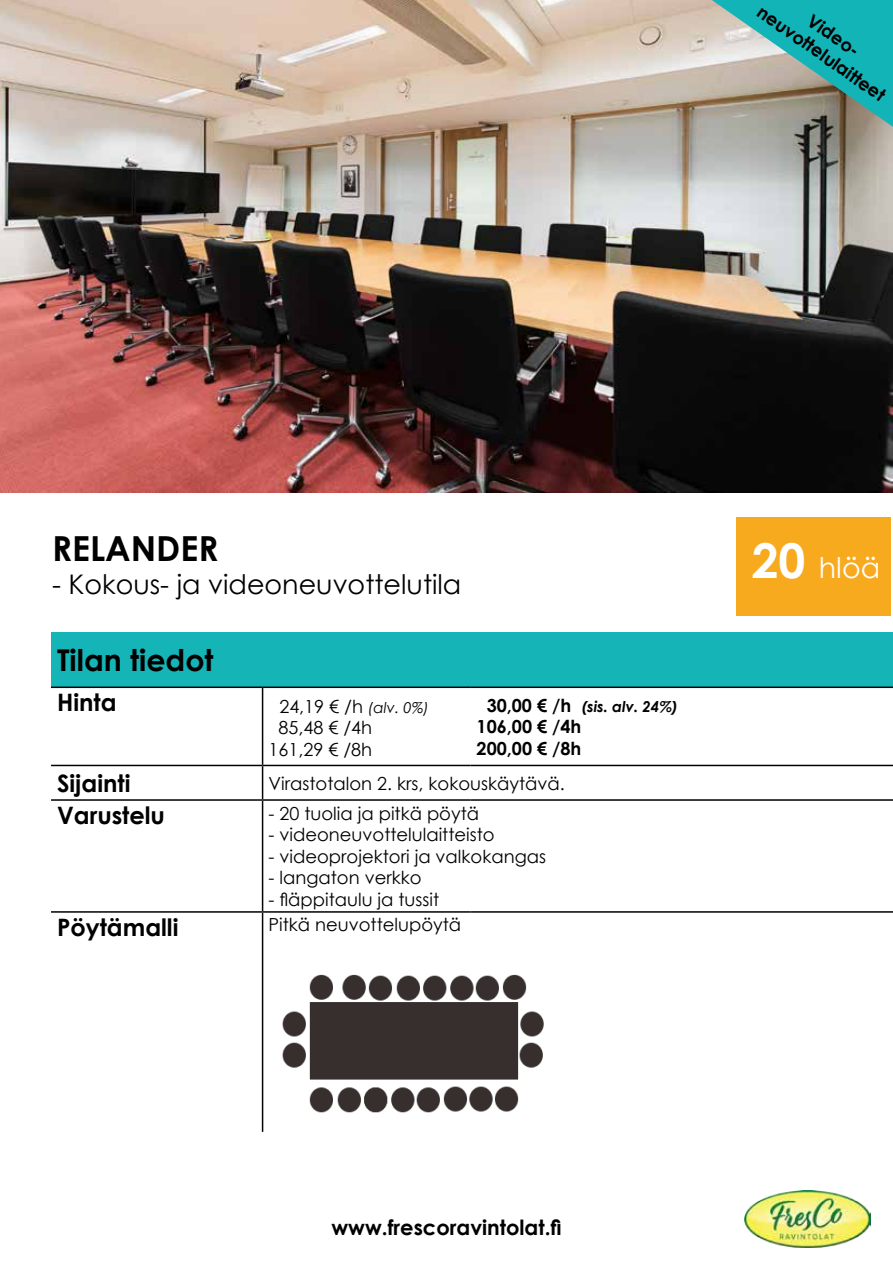
<style>
.page{position:relative;width:893px;height:1263px;background:#fff}
.page>*{position:absolute;margin:0;border:0;box-sizing:border-box;transform-origin:0 0}
.t1{font:700 34.5px "Century Gothic";color:#000}
.t2{font:700 30px "Century Gothic";color:#000}
.t3{font:28.5px "Century Gothic";color:#fff}
.t4{font:27px "Century Gothic";color:#000}
.t5{font:700 24px "Century Gothic";color:#000}
.t6{font:700 21px "Century Gothic";color:#000}
.t7{font:18px "Century Gothic";color:#000}
.t8{font:700 18px/21.6px "Century Gothic";color:#000}
.t9{font:italic 700 15px "Century Gothic";color:#000}
.s1{font-style:italic;font-size:15px}
.s2{font-style:normal;font-size:18px}
.s3{font-weight:700;font-size:48px}
</style>
<div class="page">
<div style="left:737px;top:517px;width:154px;height:98px;background:#f8aa1f"></div>
<div style="left:51px;top:632px;width:842px;height:55px;background:#15b4b7"></div>
<hr style="left:51px;top:686px;width:212px;height:2px;background:#000">
<hr style="left:263px;top:686px;width:208px;height:2px;background:#000">
<hr style="left:262px;top:688px;width:1px;height:77px;background:#000">
<hr style="left:471px;top:686px;width:422px;height:2px;background:#000">
<hr style="left:51px;top:765px;width:212px;height:1px;background:#000">
<hr style="left:263px;top:765px;width:208px;height:1px;background:#000">
<hr style="left:262px;top:766px;width:1px;height:33px;background:#000">
<hr style="left:471px;top:765px;width:422px;height:1px;background:#000">
<hr style="left:51px;top:799px;width:212px;height:2px;background:#000">
<hr style="left:263px;top:799px;width:208px;height:2px;background:#000">
<hr style="left:262px;top:801px;width:1px;height:110px;background:#000">
<hr style="left:471px;top:799px;width:422px;height:2px;background:#000">
<hr style="left:51px;top:911px;width:212px;height:2px;background:#000">
<hr style="left:263px;top:911px;width:208px;height:2px;background:#000">
<hr style="left:262px;top:913px;width:1px;height:219px;background:#000">
<hr style="left:471px;top:911px;width:422px;height:2px;background:#000">
<img style="left:0;top:0;width:893px;height:492px">
<img style="left:282px;top:974px;width:262px;height:139px">
<img style="left:744px;top:1190px;width:126px;height:57px">
<svg style="left:712px;top:0;width:181px;height:127px;background:#61ada8"></svg>
<p class="t8" style="left:778px;top:-18px;width:153px;text-align:center;rotate:35deg">Video&shy;neuvottelulaitteet</p>
<h1 class="t1" style="left:52px;top:522px;width:168px">RELANDER</h1>
<h3 class="t4" style="left:52px;top:565px;width:411px">- Kokous- ja videoneuvottelutila</h3>
<h2 class="t2" style="left:57px;top:637px;width:158px">Tilan tiedot</h2>
<h3 class="t5" style="left:57px;top:684px;width:61px">Hinta</h3>
<p class="t7" style="left:279px;top:693px;width:151px">24,19 € /h <span class="s1">(alv. 0%)</span></p>
<p class="t7" style="left:279px;top:715px;width:95px">85,48 € /4h</p>
<p class="t7" style="left:269px;top:737px;width:105px">161,29 € /8h</p>
<p class="t9" style="left:487px;top:695px;width:193px"><span class="s2">30,00 € /h</span> (sis. alv. 24%)</p>
<p class="t8" style="left:477px;top:715px;width:106px">106,00 € /4h<br>200,00 € /8h</p>
<h3 class="t5" style="left:57px;top:765px;width:75px">Sijainti</h3>
<p class="t7" style="left:269px;top:770px;width:298px">Virastotalon 2. krs, kokouskäytävä.</p>
<h3 class="t5" style="left:57px;top:797px;width:110px">Varustelu</h3>
<p class="t7" style="left:269px;top:800px;width:212px">- 20 tuolia ja pitkä pöytä</p>
<p class="t7" style="left:269px;top:822px;width:228px">- videoneuvottelulaitteisto</p>
<p class="t7" style="left:269px;top:844px;width:279px">- videoprojektori ja valkokangas</p>
<p class="t7" style="left:269px;top:865px;width:155px">- langaton verkko</p>
<p class="t7" style="left:269px;top:887px;width:172px">- fläppitaulu ja tussit</p>
<h3 class="t5" style="left:57px;top:909px;width:123px">Pöytämalli</h3>
<p class="t7" style="left:269px;top:912px;width:194px">Pitkä neuvottelupöytä</p>
<h3 class="t3" style="left:752px;top:547px;width:130px"><span class="s3">20</span> hlöä</h3>
<p class="t6" style="left:331px;top:1211px;width:232px">www.frescoravintolat.fi</p>
</div>
